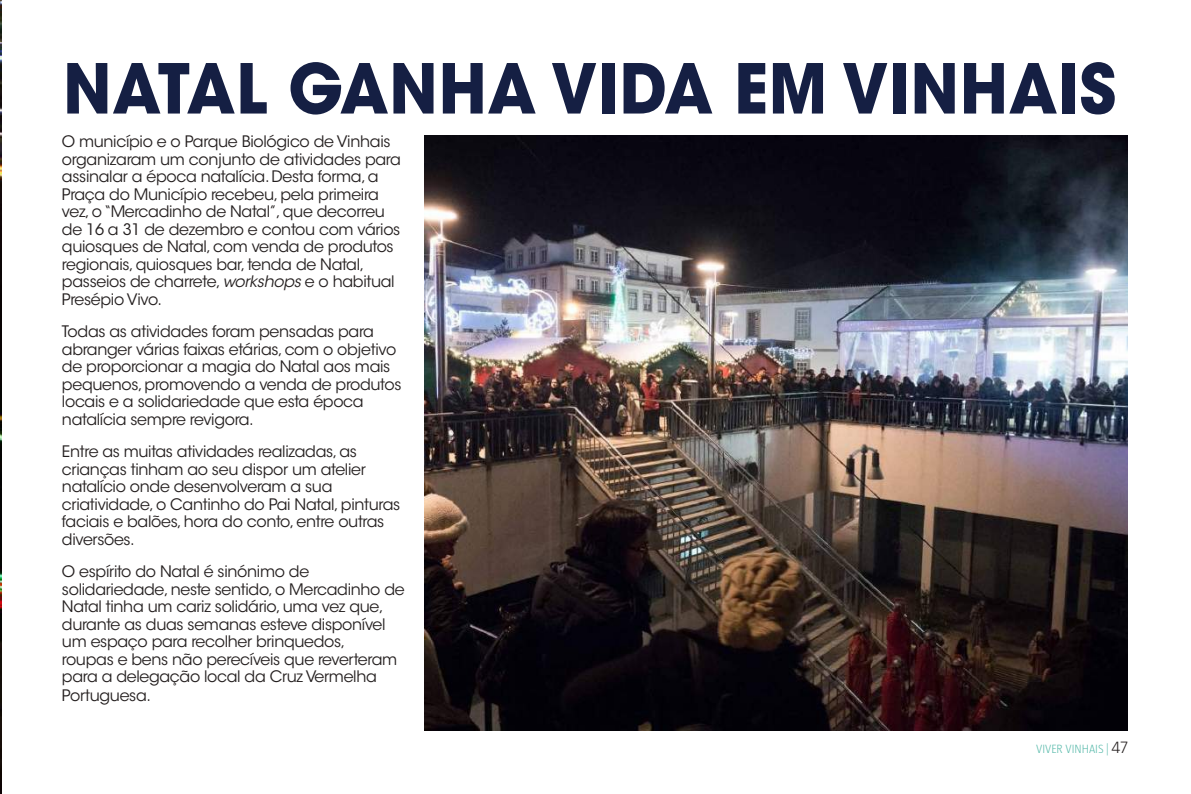
<style>
.page{position:relative;width:1191px;height:794px;background:#fff}
.page>*{position:absolute;margin:0;border:0;box-sizing:border-box;transform-origin:0 0}
.t1{font:700 68.25px "ITC Avant Garde Std";letter-spacing:.01em;color:#151f43;scale:.94 1}
.t2{font:15.75px/17.5px "ITC Avant Garde Std";letter-spacing:-.02em;color:#241f1f}
.t3{font:300 12.25px "Taz";color:#58baaa}
.s1{font-style:italic}
.s2{font-size:17.5px;color:#241f1f}
</style>
<div class="page">
<img style="left:0;top:0;width:1px;height:794px">
<img style="left:424px;top:136px;width:704px;height:595px">
<h1 class="t1" style="left:63px;top:44px;width:1121px">NATAL GANHA VIDA EM VINHAIS</h1>
<p class="t2" style="left:62px;top:133px;width:340px">O município e o Parque Biológico de Vinhais organizaram um conjunto de atividades para assinalar a época natalícia. Desta forma, a Praça do Município recebeu, pela primeira vez, o “Mercadinho de Natal”, que decorreu de 16 a 31 de dezembro e contou com vários quiosques de Natal, com venda de produtos regionais, quiosques bar, tenda de Natal, passeios de charrete, <span class="s1">workshops</span> e o habitual Presépio Vivo.</p>
<p class="t2" style="left:62px;top:323px;width:341px">Todas as atividades foram pensadas para abranger várias faixas etárias, com o objetivo de proporcionar a magia do Natal aos mais pequenos, promovendo a venda de produtos locais e a solidariedade que esta época natalícia sempre revigora.</p>
<p class="t2" style="left:62px;top:443px;width:340px">Entre as muitas atividades realizadas, as crianças tinham ao seu dispor um atelier natalício onde desenvolveram a sua criatividade, o Cantinho do Pai Natal, pinturas faciais e balões, hora do conto, entre outras diversões.</p>
<p class="t2" style="left:62px;top:563px;width:344px">O espírito do Natal é sinónimo de solidariedade, neste sentido, o Mercadinho de Natal tinha um cariz solidário, uma vez que, durante as duas semanas esteve disponível um espaço para recolher brinquedos,<br>roupas e bens não perecíveis que reverteram para a delegação local da Cruz Vermelha Portuguesa.</p>
<p class="t3" style="left:1036px;top:742px;width:93px">VIVER VINHAIS | <span class="s2">47</span></p>
</div>
